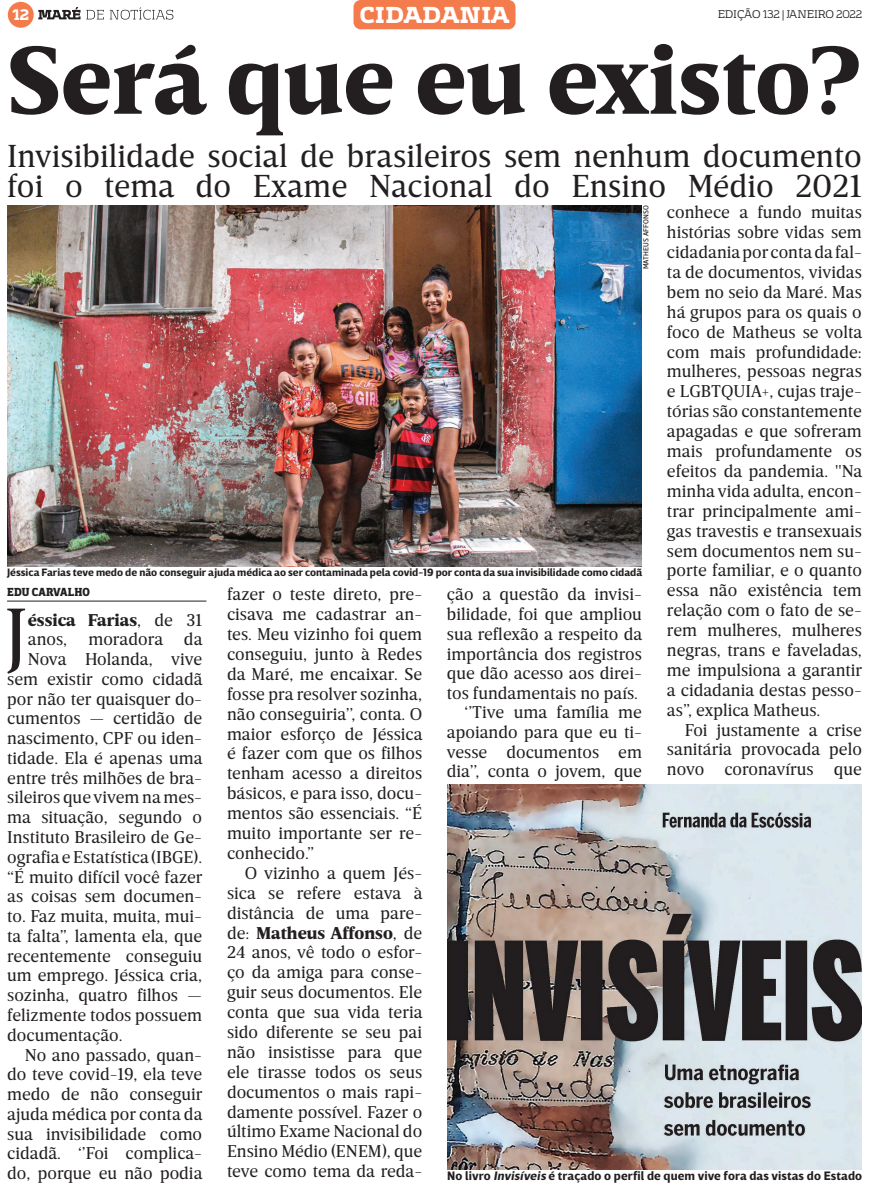
<style>
.page{position:relative;width:869px;height:1188px;background:#fff}
.page>*{position:absolute;margin:0;border:0;box-sizing:border-box;transform-origin:0 0}
.t1{font:900 98.25px "Breve Text";color:#231f20}
.t2{font:75.62px "Breve News";color:#231f20}
.t3{font:32.5px/30px "Breve Text";color:#231f20}
.t4{font:900 20.88px "Vezus Serif W01";color:#fff}
.t5{font:17.5px/19.9px "Breve News";color:#231f20;text-align:justify}
.t6{font:900 17.5px "Breve News";color:#231f20}
.t7{font:900 13.75px "Vezus Serif W01";color:#fff}
.t8{font:700 12.5px "Breve Sans Text";letter-spacing:.01em;color:#231f20}
.t9{font:900 11.25px "Breve Slab Title";letter-spacing:.01em;color:#231f20}
.t10{font:700 10.88px "Breve Sans Text";color:#231f20}
.t11{font:10px "Vezus Serif W01";color:#231f20}
.t12{font:7.5px "Breve Sans Text";letter-spacing:.01em;color:#231f20}
.s1{font-weight:900}
.s2{font-weight:400}
.s3{font-style:italic}
</style>
<div class="page">
<img style="left:7px;top:205px;width:634px;height:361px">
<hr style="left:7px;top:600px;width:199px;height:1px;background:#231f20">
<div style="left:353px;top:0;width:162px;height:29px;background:#f47b4b;border-radius:7px"></div>
<img style="left:447px;top:784px;width:414px;height:384px">
<svg style="left:38px;top:7px;width:42px;height:12px"></svg>
<svg style="left:86px;top:10px;width:18px;height:9px"></svg>
<svg style="left:110px;top:7px;width:63px;height:13px"></svg>
<div style="left:8px;top:2px;width:26px;height:26px;background:#f47b4b;border-radius:50%"></div>
<p class="t4" style="left:359px;top:1px;width:151px">CIDADANIA</p>
<p class="t7" style="left:12px;top:5px;width:18px">12</p>
<p class="t11" style="left:717px;top:8px;width:146px">EDIÇÃO 132 | JANEIRO 2022</p>
<h1 class="t1" style="left:7px;top:23px;width:855px">Será que eu existo?</h1>
<h3 class="t3" style="left:7px;top:141px;width:855px">Invisibilidade social de brasileiros sem nenhum documento foi o tema do Exame Nacional do Ensino Médio 2021</h3>
<p class="t12" style="left:641px;top:269px;width:66px;rotate:-90deg">MATHEUS AFFONSO</p>
<p class="t5" style="left:666px;top:203px;width:197px">conhece a fundo muitas histórias sobre vidas sem cidadania por conta da fal&shy;ta de documentos, vividas bem no seio da Maré. Mas há grupos para os quais o foco de Matheus se volta com mais profundidade: mulheres, pessoas negras e LGBTQUIA+, cujas traje&shy;tórias são constantemente apagadas e que sofreram mais profundamente os efeitos da pandemia. "Na minha vida adulta, encon&shy;trar principalmente ami&shy;gas travestis e transexuais sem documentos nem su&shy;porte familiar, e o quanto essa não existência tem relação com o fato de se&shy;rem mulheres, mulheres negras, trans e faveladas, me impulsiona a garantir a cidadania destas pesso&shy;as”, explica Matheus.</p>
<p class="t5" style="left:666px;top:719px;width:196px;text-indent:18px">Foi justamente a crise sanitária provocada pelo novo coronavírus que</p>
<p class="t10" style="left:7px;top:566px;width:636px">Jéssica Farias teve medo de não conseguir ajuda médica ao ser contaminada pela covid-19 por conta da sua invisibilidade como cidadã</p>
<p class="t9" style="left:7px;top:584px;width:84px">EDU CARVALHO</p>
<p class="t5" style="left:227px;top:584px;width:197px">fazer o teste direto, pre&shy;cisava me cadastrar an&shy;tes. Meu vizinho foi quem conseguiu, junto à Redes da Maré, me encaixar. Se fosse pra resolver sozinha, não conseguiria’’, conta. O maior esforço de Jéssica é fazer com que os filhos tenham acesso a direitos básicos, e para isso, docu&shy;mentos são essenciais. “É muito importante ser re&shy;conhecido.”</p>
<p class="t5" style="left:227px;top:862px;width:197px;text-indent:18px">O vizinho a quem Jés&shy;sica se refere estava à distância de uma pare&shy;de: <span class="s1">Matheus Affonso</span>, de 24 anos, vê todo o esfor&shy;ço da amiga para conse&shy;guir seus documentos. Ele conta que sua vida teria sido diferente se seu pai não insistisse para que ele tirasse todos os seus documentos o mais rapi&shy;damente possível. Fazer o último Exame Nacional do Ensino Médio (ENEM), que teve como tema da reda-</p>
<p class="t5" style="left:446px;top:584px;width:197px;text-align:right">ção a questão da invisi&shy;bilidade, foi que ampliou sua reflexão a respeito da importância dos registros que dão acesso aos direi&shy;tos fundamentais no país. ‘’Tive uma família me apoiando para que eu ti&shy;vesse documentos em dia’’, conta o jovem, que</p>
<h2 class="t2" style="left:4px;top:592px;width:25px">J</h2>
<p class="t6" style="left:28px;top:609px;width:176px">éssica Farias<span class="s2">, de 31</span></p>
<p class="t5" style="left:28px;top:629px;width:176px">anos, moradora da</p>
<p class="t5" style="left:28px;top:649px;width:176px">Nova Holanda, vive</p>
<p class="t5" style="left:7px;top:669px;width:197px">sem existir como cidadã</p>
<p class="t5" style="left:7px;top:688px;width:196px">por não ter quaisquer do-</p>
<p class="t5" style="left:7px;top:708px;width:196px">cumentos — certidão de</p>
<p class="t5" style="left:7px;top:728px;width:196px">nascimento, CPF ou iden-</p>
<p class="t5" style="left:7px;top:748px;width:197px">tidade. Ela é apenas uma</p>
<p class="t5" style="left:7px;top:767px;width:196px">entre três milhões de bra-</p>
<p class="t5" style="left:7px;top:787px;width:196px">sileiros que vivem na mes-</p>
<p class="t5" style="left:7px;top:807px;width:196px">ma situação, segundo o</p>
<p class="t5" style="left:7px;top:827px;width:196px">Instituto Brasileiro de Ge-</p>
<p class="t5" style="left:7px;top:846px;width:196px">ografia e Estatística (IBGE).</p>
<p class="t5" style="left:7px;top:866px;width:197px">“É muito difícil você fazer</p>
<p class="t5" style="left:7px;top:886px;width:196px">as coisas sem documen-</p>
<p class="t5" style="left:7px;top:906px;width:196px">to. Faz muita, muita, mui-</p>
<p class="t5" style="left:7px;top:926px;width:196px">ta falta”, lamenta ela, que</p>
<p class="t5" style="left:7px;top:945px;width:196px">recentemente conseguiu</p>
<p class="t5" style="left:7px;top:965px;width:196px">um emprego. Jéssica cria,</p>
<p class="t5" style="left:7px;top:985px;width:196px">sozinha, quatro filhos —</p>
<p class="t5" style="left:7px;top:1005px;width:196px">felizmente todos possuem</p>
<p class="t5" style="left:7px;top:1024px;width:117px">documentação.</p>
<p class="t5" style="left:25px;top:1044px;width:179px">No ano passado, quan-</p>
<p class="t5" style="left:7px;top:1064px;width:196px">do teve covid-19, ela teve</p>
<p class="t5" style="left:7px;top:1084px;width:197px">medo de não conseguir</p>
<p class="t5" style="left:7px;top:1103px;width:197px">ajuda médica por conta da</p>
<p class="t5" style="left:7px;top:1123px;width:196px">sua invisibilidade como</p>
<p class="t5" style="left:7px;top:1143px;width:196px">cidadã. ‘’Foi complica-</p>
<p class="t5" style="left:7px;top:1163px;width:197px">do, porque eu não podia</p>
<p class="t8" style="left:447px;top:1168px;width:416px">No livro <span class="s3">Invisíveis</span> é traçado o perfil de quem vive fora das vistas do Estado</p>
</div>
